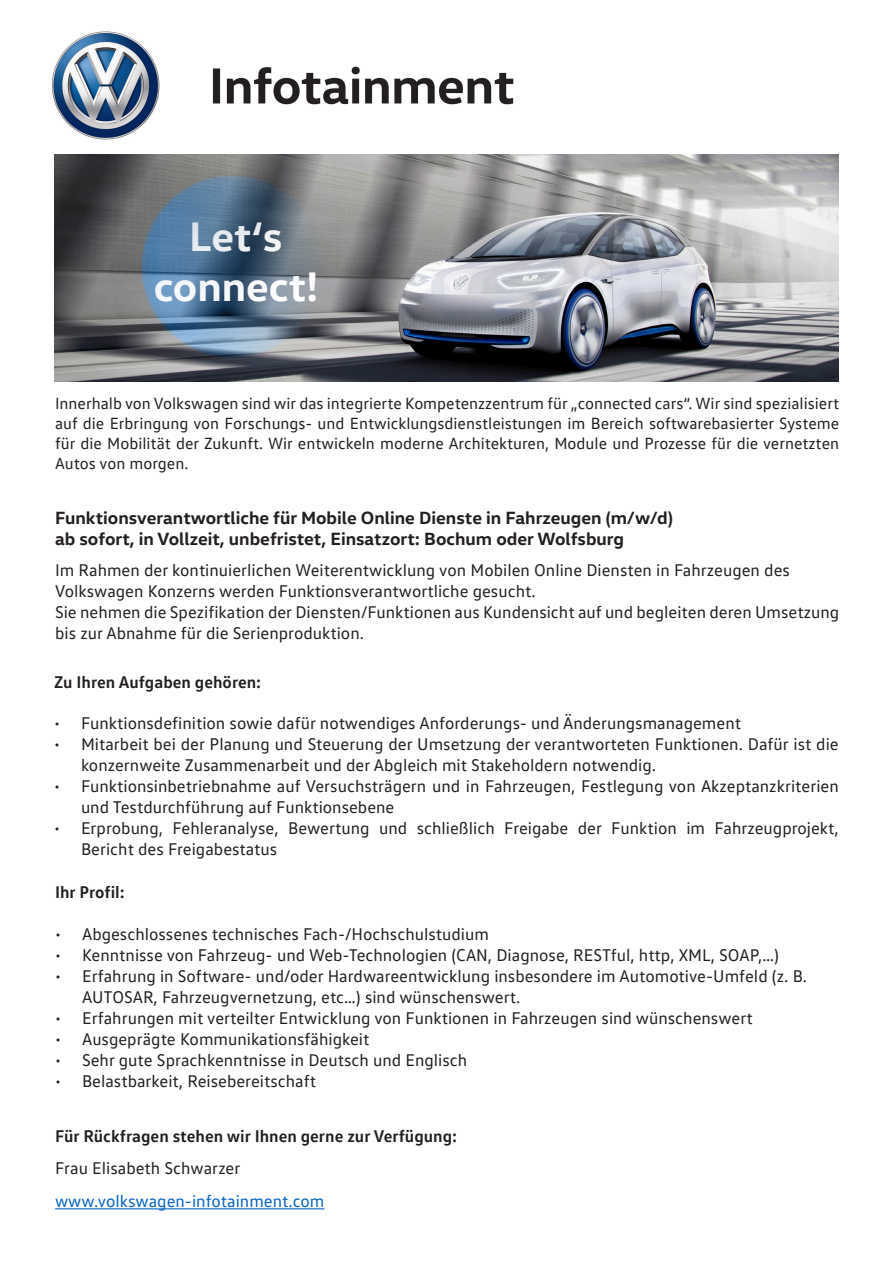
<style>
.page{position:relative;width:893px;height:1263px;background:#fff}
.page>*{position:absolute;margin:0;border:0;box-sizing:border-box;transform-origin:0 0}
.t1{font:700 42px/50.4px "VW Head";color:#fff;text-align:center}
.t2{font:700 18px "VW Head";color:#231f20}
.t3{font:17.25px/21px "VW Text";color:#231f20}
.t4{font:700 17.25px "VW Text";color:#231f20}
.t5{font:17.25px "VW Text";color:#0563c1}
.t6{font:16.5px/19.8px "VW Text";color:#231f20;text-align:justify}
</style>
<div class="page">
<img style="left:52px;top:31px;width:465px;height:124px">
<img style="left:55px;top:155px;width:784px;height:226px">
<div style="left:140px;top:175px;width:184px;height:184px;background:#fff;opacity:.75"></div>
<hr style="left:55px;top:1208px;width:269px;height:1px;background:#0563c1">
<h1 class="t1" style="left:153px;top:209px;width:166px">Let‘s connect!</h1>
<p class="t6" style="left:55px;top:393px;width:786px">Innerhalb von Volkswagen sind wir das integrierte Kompetenzzentrum für „connected cars“. Wir sind spezialisiert auf die Erbringung von Forschungs- und Entwicklungsdienstleistungen im Bereich softwarebasierter Systeme für die Mobilität der Zukunft. Wir entwickeln moderne Architekturen, Module und Prozesse für die vernetzten Autos von morgen.</p>
<p class="t2" style="left:55px;top:506px;width:619px">Funktionsverantwortliche für Mobile Online Dienste in Fahrzeugen (m/w/d)</p>
<p class="t2" style="left:55px;top:527px;width:570px">ab sofort, in Vollzeit, unbefristet, Einsatzort: Bochum oder Wolfsburg</p>
<p class="t3" style="left:55px;top:560px;width:736px">Im Rahmen der kontinuierlichen Weiterentwicklung von Mobilen Online Diensten in Fahrzeugen des<br>Volkswagen Konzerns werden Funktionsverantwortliche gesucht.</p>
<p class="t3" style="left:55px;top:601px;width:786px">Sie nehmen die Spezifikation der Diensten/Funktionen aus Kundensicht auf und begleiten deren Umsetzung bis zur Abnahme für die Serienproduktion.</p>
<p class="t4" style="left:54px;top:670px;width:209px">Zu Ihren Aufgaben gehören:</p>
<p class="t3" style="left:54px;top:712px;width:689px">• Funktionsdefinition sowie dafür notwendiges Anforderungs- und Änderungsmanagement</p>
<p class="t3" style="left:81px;top:733px;width:759px;text-indent:-27px">• Mitarbeit bei der Planung und Steuerung der Umsetzung der verantworteten Funktionen. Dafür ist die konzernweite Zusammenarbeit und der Abgleich mit Stakeholdern notwendig.</p>
<p class="t3" style="left:81px;top:775px;width:759px;text-indent:-27px">• Funktionsinbetriebnahme auf Versuchsträgern und in Fahrzeugen, Festlegung von Akzeptanzkriterien und Testdurchführung auf Funktionsebene</p>
<p class="t3" style="left:81px;top:817px;width:759px;text-indent:-27px">• Erprobung, Fehleranalyse, Bewertung und schließlich Freigabe der Funktion im Fahrzeugprojekt,<br>Bericht des Freigabestatus</p>
<p class="t4" style="left:55px;top:881px;width:71px">Ihr Profil:</p>
<p class="t3" style="left:55px;top:923px;width:435px">• Abgeschlossenes technisches Fach-/Hochschulstudium</p>
<p class="t3" style="left:55px;top:944px;width:725px">• Kenntnisse von Fahrzeug- und Web-Technologien (CAN, Diagnose, RESTful, http, XML, SOAP,…)</p>
<p class="t3" style="left:82px;top:965px;width:727px;text-indent:-27px">• Erfahrung in Software- und/oder Hardwareentwicklung insbesondere im Automotive-Umfeld (z. B.<br>AUTOSAR, Fahrzeugvernetzung, etc…) sind wünschenswert.</p>
<p class="t3" style="left:55px;top:1007px;width:699px">• Erfahrungen mit verteilter Entwicklung von Funktionen in Fahrzeugen sind wünschenswert</p>
<p class="t3" style="left:55px;top:1028px;width:316px">• Ausgeprägte Kommunikationsfähigkeit</p>
<p class="t3" style="left:55px;top:1049px;width:414px">• Sehr gute Sprachkenntnisse in Deutsch und Englisch</p>
<p class="t3" style="left:55px;top:1070px;width:263px">• Belastbarkeit, Reisebereitschaft</p>
<p class="t4" style="left:55px;top:1124px;width:404px">Für Rückfragen stehen wir Ihnen gerne zur Verfügung:</p>
<p class="t3" style="left:55px;top:1157px;width:187px">Frau Elisabeth Schwarzer</p>
<p class="t5" style="left:55px;top:1190px;width:271px">www.volkswagen-infotainment.com</p>
</div>
